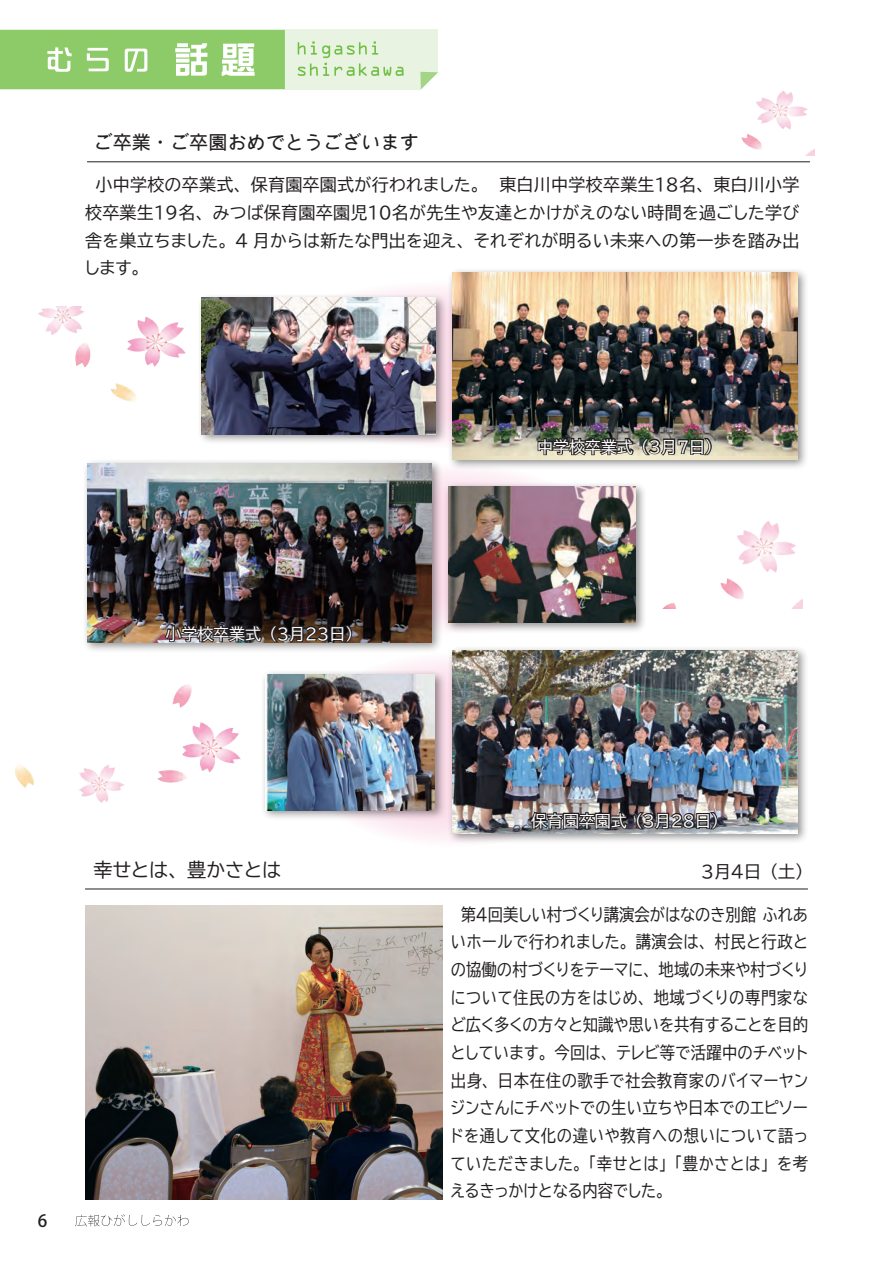
<style>
.page{position:relative;width:893px;height:1263px;background:#fff}
.page>*{position:absolute;margin:0;border:0;box-sizing:border-box;transform-origin:0 0}
.t1{font:19.2px "DF Gothic P Std W5";color:#231f20}
.t2{font:19.2px "BIZ UDP Gothic";color:#231f20}
.t3{font:16.95px/27.6px "BIZ UDP Gothic";letter-spacing:.02em;color:#231f20;text-align:justify;scale:.9 1}
.t4{font:16.95px/27.6px "BIZ UDP Gothic";letter-spacing:.02em;color:#231f20;text-align:justify}
.t5{font:500 16.95px "Koz Go Pro";color:#231f20}
.t6{font:15.9px "BIZ UDP Gothic";color:#fff}
</style>
<div class="page">
<img style="left:38px;top:306px;width:148px;height:96px">
<img style="left:663px;top:521px;width:140px;height:87px">
<img style="left:15px;top:684px;width:226px;height:119px">
<img style="left:741px;top:91px;width:73px;height:64px">
<svg style="left:292px;top:653px;width:322px;height:194px;fill:#fdf2f7"></svg>
<div style="left:292px;top:463px;width:321px;height:172px;background:#fdf1f6;border-radius:50%"></div>
<hr style="left:87px;top:162px;width:723px;height:1px;background:#231f20">
<svg style="left:0;top:30px;width:438px;height:59px"></svg>
<div style="left:448px;top:267px;width:360px;height:204px;background:#231f20;opacity:.5"></div>
<img style="left:453px;top:273px;width:344px;height:186px">
<div style="left:82px;top:458px;width:361px;height:196px;background:#231f20;opacity:.5"></div>
<img style="left:87px;top:463px;width:345px;height:179px">
<div style="left:448px;top:645px;width:360px;height:200px;background:#231f20;opacity:.5"></div>
<img style="left:453px;top:651px;width:344px;height:182px">
<hr style="left:85px;top:889px;width:723px;height:1px;background:#231f20">
<img style="left:85px;top:906px;width:357px;height:293px">
<img style="left:536px;top:400px;width:99px;height:57px">
<svg style="left:641px;top:437px;width:72px;height:20px"></svg>
<div style="left:197px;top:293px;width:250px;height:152px;background:#231f20;opacity:.5"></div>
<img style="left:202px;top:298px;width:234px;height:136px">
<img style="left:163px;top:587px;width:100px;height:57px">
<svg style="left:269px;top:624px;width:84px;height:20px"></svg>
<img style="left:529px;top:774px;width:100px;height:57px">
<svg style="left:635px;top:811px;width:84px;height:20px"></svg>
<div style="left:261px;top:669px;width:185px;height:152px;background:#231f20;opacity:.5"></div>
<img style="left:266px;top:674px;width:169px;height:136px">
<div style="left:443px;top:482px;width:204px;height:152px;background:#231f20;opacity:.5"></div>
<img style="left:449px;top:487px;width:187px;height:136px">
<svg style="left:75px;top:1214px;width:114px;height:12px"></svg>
<p class="t1" style="left:94px;top:132px;width:327px">ご卒業・ご卒園おめでとうございます</p>
<p class="t4" style="left:85px;top:171px;width:716px;text-indent:10px">小中学校の卒業式、保育園卒園式が行われました。　東白川中学校卒業生１８名、東白川小学校卒業生１９名、みつば保育園卒園児１０名が先生や友達とかけがえのない時間を過ごした学び舎を巣立ちました。 4 月からは新たな門出を迎え、それぞれが明るい未来への第一歩を踏み出します。</p>
<p class="t6" style="left:537px;top:439px;width:177px">中学校卒業式（３月７日）</p>
<p class="t6" style="left:165px;top:626px;width:189px">小学校卒業式（３月２３日）</p>
<p class="t5" style="left:38px;top:1210px;width:11px">6</p>
<p class="t6" style="left:531px;top:813px;width:189px">保育園卒園式（３月２８日）</p>
<p class="t2" style="left:94px;top:860px;width:189px">幸せとは、豊かさとは</p>
<p class="t4" style="left:701px;top:858px;width:104px">３月４日（土）</p>
<p class="t3" style="left:451px;top:900px;width:398px">　第４回美しい村づくり講演会がはなのき別館 ふれあいホールで行われました。講演会は、村民と行政との協働の村づくりをテーマに、地域の未来や村づくりについて住民の方をはじめ、地域づくりの専門家など広く多くの方々と知識や思いを共有することを目的としています。今回は、テレビ等で活躍中のチベット出身、日本在住の歌手で社会教育家のバイマーヤンジンさんにチベットでの生い立ちや日本でのエピソードを通して文化の違いや教育への想いについて語っていただきました。「幸せとは」「豊かさとは」を考えるきっかけとなる内容でした。</p>
</div>
